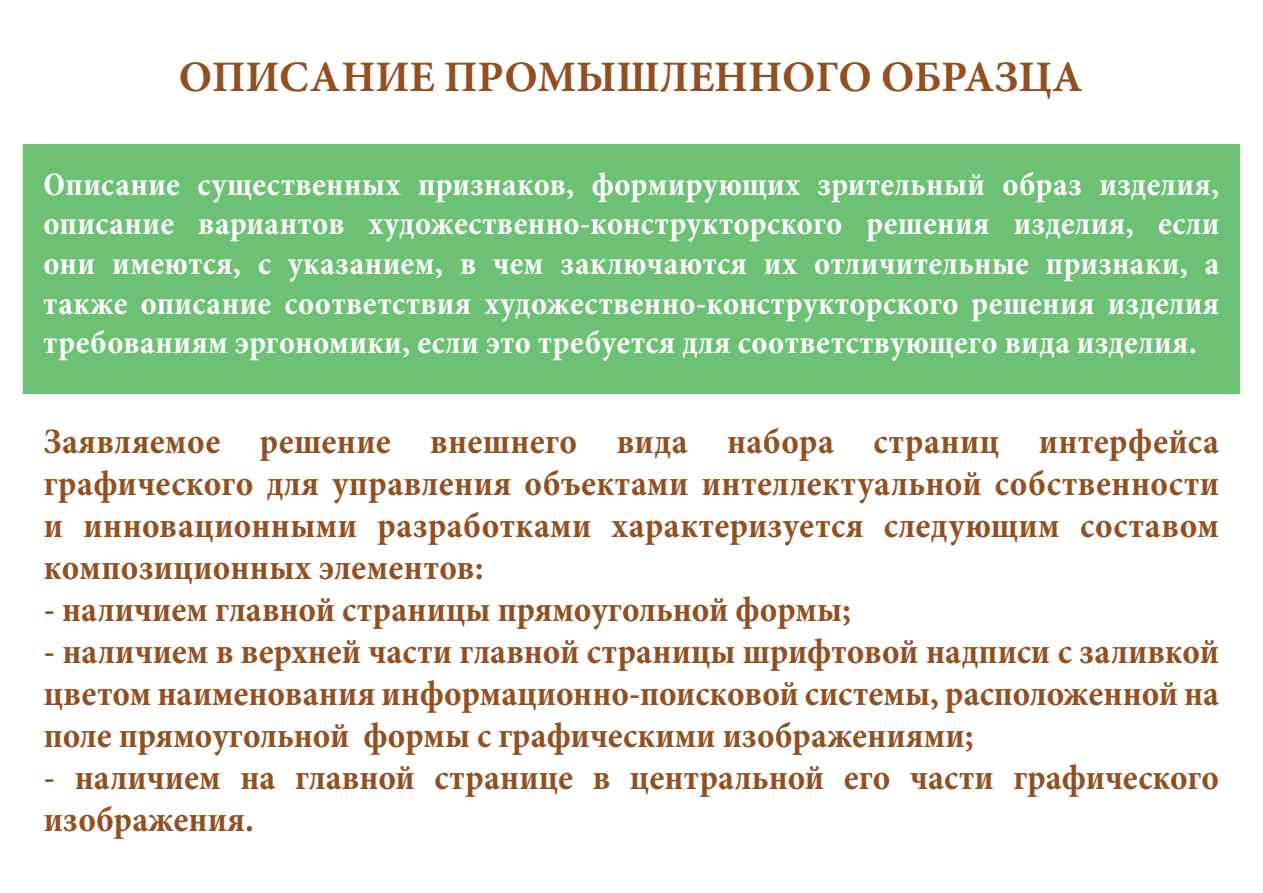
<style>
.page{position:relative;width:1263px;height:893px;background:#fff}
.page>*{position:absolute;margin:0;border:0;box-sizing:border-box;transform-origin:0 0}
.t1{font:700 43.5px "Minion Pro";color:#925021}
.t2{font:700 condensed 36px/42px "Minion Pro";color:#925021;text-align:justify}
.t3{font:700 condensed 33px/39.6px "Minion Pro";letter-spacing:.01em;color:#fff;text-align:justify}
</style>
<div class="page">
<div style="left:21px;top:142px;width:1221px;height:253px;background:#6cc175;border:2px solid #fff"></div>
<p class="t1" style="left:179px;top:47px;width:906px">ОПИСАНИЕ ПРОМЫШЛЕННОГО ОБРАЗЦА</p>
<p class="t3" style="left:44px;top:164px;width:1177px">Описание существенных признаков, формирующих зрительный образ изделия, описание вариантов художественно-конструкторского решения изделия, если они имеются, с указанием, в чем заключаются их отличительные признаки, а также описание соответствия художественно-конструкторского решения изделия требованиям эргономики, если это требуется для соответствующего вида изделия.</p>
<p class="t2" style="left:44px;top:420px;width:1177px">Заявляемое решение внешнего вида набора страниц интерфейса графического для управления объектами интеллектуальной собственности и инновационными разработками характеризуется следующим составом композиционных элементов:</p>
<p class="t2" style="left:44px;top:588px;width:808px">- наличием главной страницы прямоугольной формы;</p>
<p class="t2" style="left:44px;top:630px;width:1177px">- наличием в верхней части главной страницы шрифтовой надписи с заливкой цветом наименования информационно-поисковой системы, расположенной на поле прямоугольной формы с графическими изображениями;</p>
<p class="t2" style="left:44px;top:756px;width:1177px">- наличием на главной странице в центральной его части графического изображения.</p>
</div>
